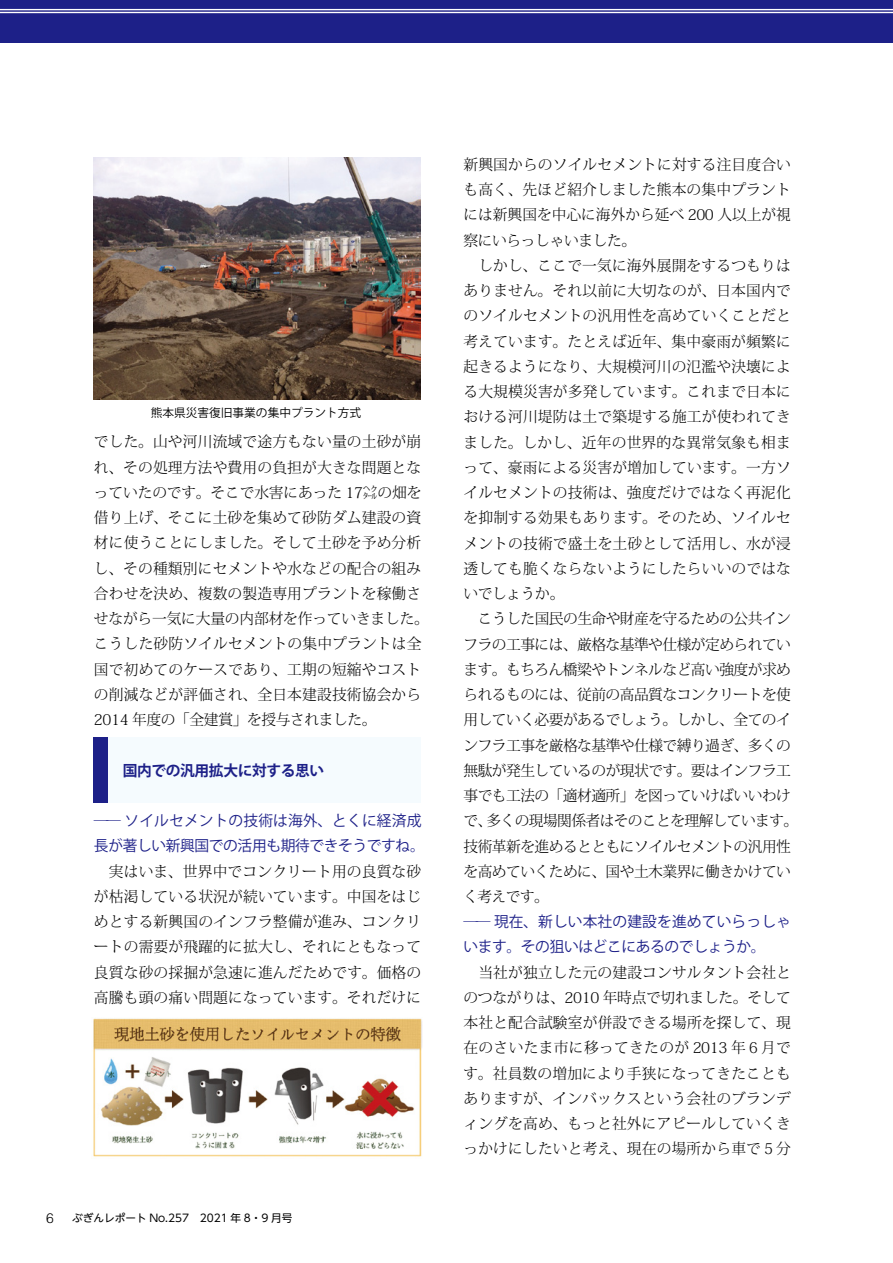
<style>
.page{position:relative;width:893px;height:1263px;background:#fff}
.page>*{position:absolute;margin:0;border:0;box-sizing:border-box;transform-origin:0 0}
.t1{font:300 14.85px/25.2px "Koz Min Pr 6 N";letter-spacing:.01em;color:#000}
.t2{font:14.85px/25.2px "Koz Go Pr 6 N";letter-spacing:-.025em;color:#1d2088}
.t3{font:14.85px/25.2px "Koz Go Pr 6 N";letter-spacing:-.005em;color:#1d2088}
.t4{font:700 14.85px "Koz Go Pr 6 N";letter-spacing:-.025em;color:#1d2088}
.t5{font:300 13.8px "Helvetica LT Std";color:#000}
.t6{font:11.7px "Koz Go Pr 6 N";color:#000}
.t7{font:10.65px "UD Shin Go NT Pro";color:#000}
</style>
<div class="page">
<div style="left:0;top:0;width:893px;height:43px;background:#1d2088"></div>
<hr style="left:0;top:9px;width:893px;height:1px;background:#fff">
<hr style="left:0;top:12px;width:893px;height:1px;background:#fff">
<div style="left:94px;top:737px;width:327px;height:66px;background:#f5fbfe"></div>
<div style="left:94px;top:737px;width:14px;height:66px;background:#1d2088"></div>
<img style="left:94px;top:157px;width:327px;height:242px">
<img style="left:93px;top:1018px;width:329px;height:139px">
<p class="t6" style="left:151px;top:406px;width:212px">熊本県災害復旧事業の集中プラント方式</p>
<p class="t1" style="left:94px;top:430px;width:336px">でした。山や河川流域で途方もない量の土砂が崩れ、その処理方法や費用の負担が大きな問題となっていたのです。そこで水害にあった 17㌶の畑を借り上げ、そこに土砂を集めて砂防ダム建設の資材に使うことにしました。そして土砂を予め分析し、その種類別にセメントや水などの配合の組み合わせを決め、複数の製造専用プラントを稼働させながら一気に大量の内部材を作っていきました。こうした砂防ソイルセメントの集中プラントは全国で初めてのケースであり、工期の短縮やコストの削減などが評価され、全日本建設技術協会から<br>2014 年度の「全建賞」を授与されました。</p>
<p class="t4" style="left:108px;top:762px;width:217px">　国内での汎用拡大に対する思い</p>
<p class="t2" style="left:94px;top:808px;width:332px">── ソイルセメントの技術は海外、とくに経済成長が著しい新興国での活用も期待できそうですね。</p>
<p class="t1" style="left:94px;top:859px;width:329px;text-align:justify">　実はいま、世界中でコンクリート用の良質な砂が枯渇している状況が続いています。中国をはじめとする新興国のインフラ整備が進み、コンクリートの需要が飛躍的に拡大し、それにともなって良質な砂の採掘が急速に進んだためです。価格の高騰も頭の痛い問題になっています。それだけに</p>
<p class="t5" style="left:46px;top:1209px;width:9px">6</p>
<p class="t7" style="left:72px;top:1210px;width:222px">ぶぎんレポート No.257　2021 年 8・9 月号</p>
<p class="t1" style="left:463px;top:152px;width:336px">新興国からのソイルセメントに対する注目度合いも高く、先ほど紹介しました熊本の集中プラントには新興国を中心に海外から延べ 200 人以上が視察にいらっしゃいました。<br>　しかし、ここで一気に海外展開をするつもりはありません。それ以前に大切なのが、日本国内でのソイルセメントの汎用性を高めていくことだと考えています。たとえば近年、集中豪雨が頻繁に起きるようになり、大規模河川の氾濫や決壊による大規模災害が多発しています。これまで日本における河川堤防は土で築堤する施工が使われてきました。しかし、近年の世界的な異常気象も相まって、豪雨による災害が増加しています。一方ソイルセメントの技術は、強度だけではなく再泥化を抑制する効果もあります。そのため、ソイルセメントの技術で盛土を土砂として活用し、水が浸透しても脆くならないようにしたらいいのではないでしょうか。<br>　こうした国民の生命や財産を守るための公共インフラの工事には、厳格な基準や仕様が定められています。もちろん橋梁やトンネルなど高い強度が求められるものには、従前の高品質なコンクリートを使用していく必要があるでしょう。しかし、全てのインフラ工事を厳格な基準や仕様で縛り過ぎ、多くの無駄が発生しているのが現状です。要はインフラ工事でも工法の「適材適所」を図っていけばいいわけで、多くの現場関係者はそのことを理解しています。技術革新を進めるとともにソイルセメントの汎用性を高めていくために、国や土木業界に働きかけていく考えです。</p>
<p class="t3" style="left:463px;top:909px;width:329px">── 現在、新しい本社の建設を進めていらっしゃいます。その狙いはどこにあるのでしょうか。</p>
<p class="t1" style="left:463px;top:960px;width:329px;text-align:justify">　当社が独立した元の建設コンサルタント会社とのつながりは、2010 年時点で切れました。そして本社と配合試験室が併設できる場所を探して、現在のさいたま市に移ってきたのが 2013 年６月です。社員数の増加により手狭になってきたこともありますが、インバックスという会社のブランディングを高め、もっと社外にアピールしていくきっかけにしたいと考え、現在の場所から車で５分</p>
</div>
